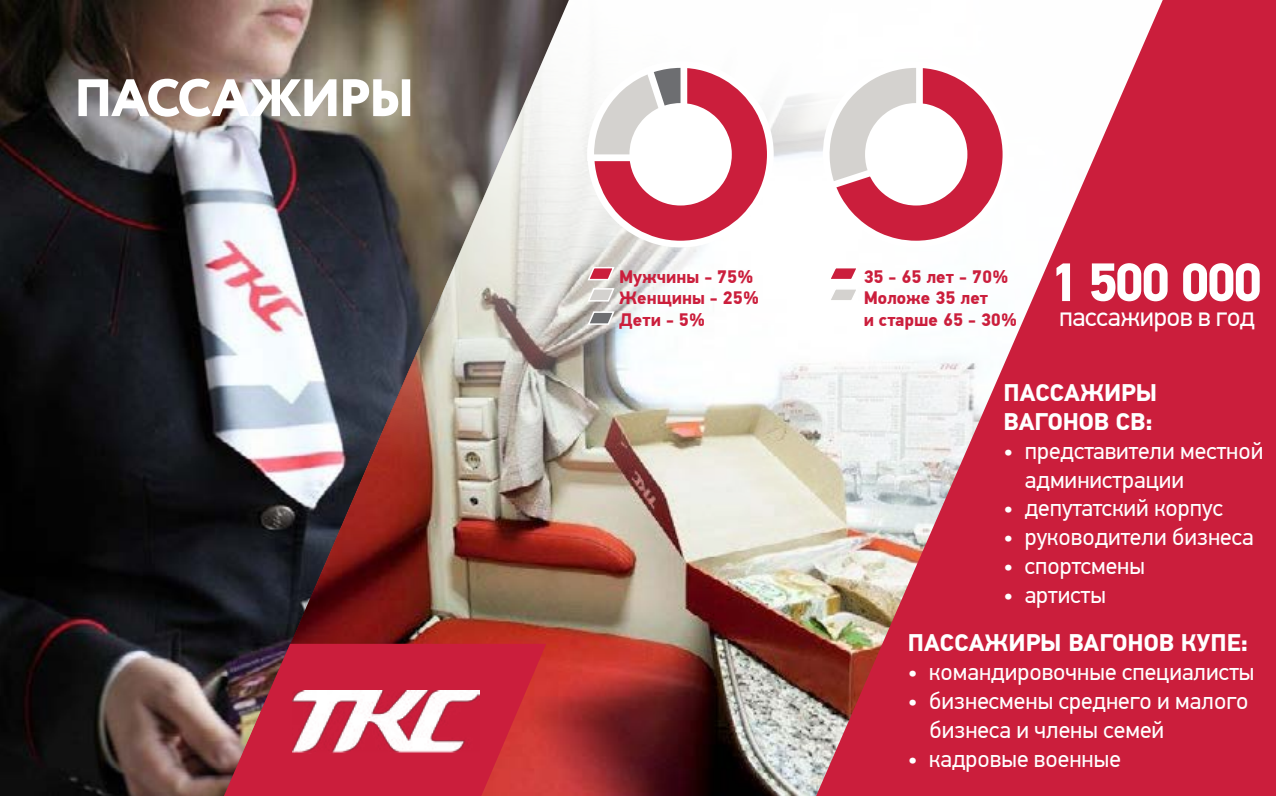
<style>
.page{position:relative;width:1276px;height:796px;background:#fff}
.page>*{position:absolute;margin:0;border:0;box-sizing:border-box;transform-origin:0 0}
.t1{font:242.1px "Chartwell Pies";color:#cb1e3c}
.t2{font:700 54px "PF Din Text Pro";letter-spacing:-.06em;color:#fff}
.t3{font:800 52.5px "Circe";letter-spacing:-.045em;color:#fff}
.t4{font:27px "PF Din Text Pro";letter-spacing:-.015em;color:#fff}
.t5{font:24px/28.8px "PF Din Text Pro";color:#fff}
.t6{font:700 24px/28.8px "PF Din Text Pro";color:#fff}
.t7{font:700 18px/21.6px "PF Din Text Pro";color:#cb1e3c}
.s1{color:#d4d2cf}
.s2{color:#6d6e71}
.s3{color:#fff}
</style>
<div class="page">
<img style="left:0;top:0;width:225px;height:795px">
<img style="left:225px;top:0;width:591px;height:795px">
<svg style="left:581px;top:52px;width:201px;height:204px"></svg>
<svg style="left:578px;top:54px;width:163px;height:161px"></svg>
<svg style="left:586px;top:265px;width:30px;height:16px"></svg>
<svg style="left:586px;top:287px;width:30px;height:15px"></svg>
<svg style="left:586px;top:310px;width:30px;height:15px"></svg>
<svg style="left:224px;top:643px;width:322px;height:152px;background:#bc273d"></svg>
<img style="left:293px;top:689px;width:187px;height:64px">
<svg style="left:816px;top:0;width:460px;height:795px;fill:#cb1e3c"></svg>
<h3 class="t3" style="left:74px;top:62px;width:343px">ПАССАЖИРЫ</h3>
<h1 class="t1" style="left:582px;top:6px;width:619px">75<span class="s1">20</span><span class="s2">5</span><span class="s3">z</span>70<span class="s1">30</span><span class="s3">z</span></h1>
<p class="t7" style="left:619px;top:266px;width:142px">Мужчины - 75%<br>Женщины - 25%<br>Дети - 5%</p>
<p class="t7" style="left:863px;top:266px;width:155px">35 - 65 лет - 70%<br>Моложе 35 лет<br>и старше 65 - 30%</p>
<h2 class="t2" style="left:1048px;top:249px;width:215px">1 500 000</h2>
<p class="t4" style="left:1059px;top:301px;width:197px">пассажиров в год</p>
<p class="t6" style="left:1003px;top:379px;width:155px">ПАССАЖИРЫ<br>ВАГОНОВ СВ:</p>
<p class="t5" style="left:1025px;top:436px;width:240px;text-indent:-21px">• представители местной администрации</p>
<p class="t5" style="left:1003px;top:493px;width:221px">• депутатский корпус</p>
<p class="t5" style="left:1003px;top:522px;width:252px">• руководители бизнеса</p>
<p class="t5" style="left:1003px;top:551px;width:143px">• спортсмены</p>
<p class="t5" style="left:1003px;top:580px;width:104px">• артисты</p>
<p class="t6" style="left:908px;top:628px;width:341px">ПАССАЖИРЫ ВАГОНОВ КУПЕ:</p>
<p class="t5" style="left:908px;top:657px;width:348px">• командировочные специалисты</p>
<p class="t5" style="left:929px;top:686px;width:320px;text-indent:-22px">• бизнесмены среднего и малого бизнеса и члены семей</p>
<p class="t5" style="left:908px;top:743px;width:214px">• кадровые военные</p>
</div>
